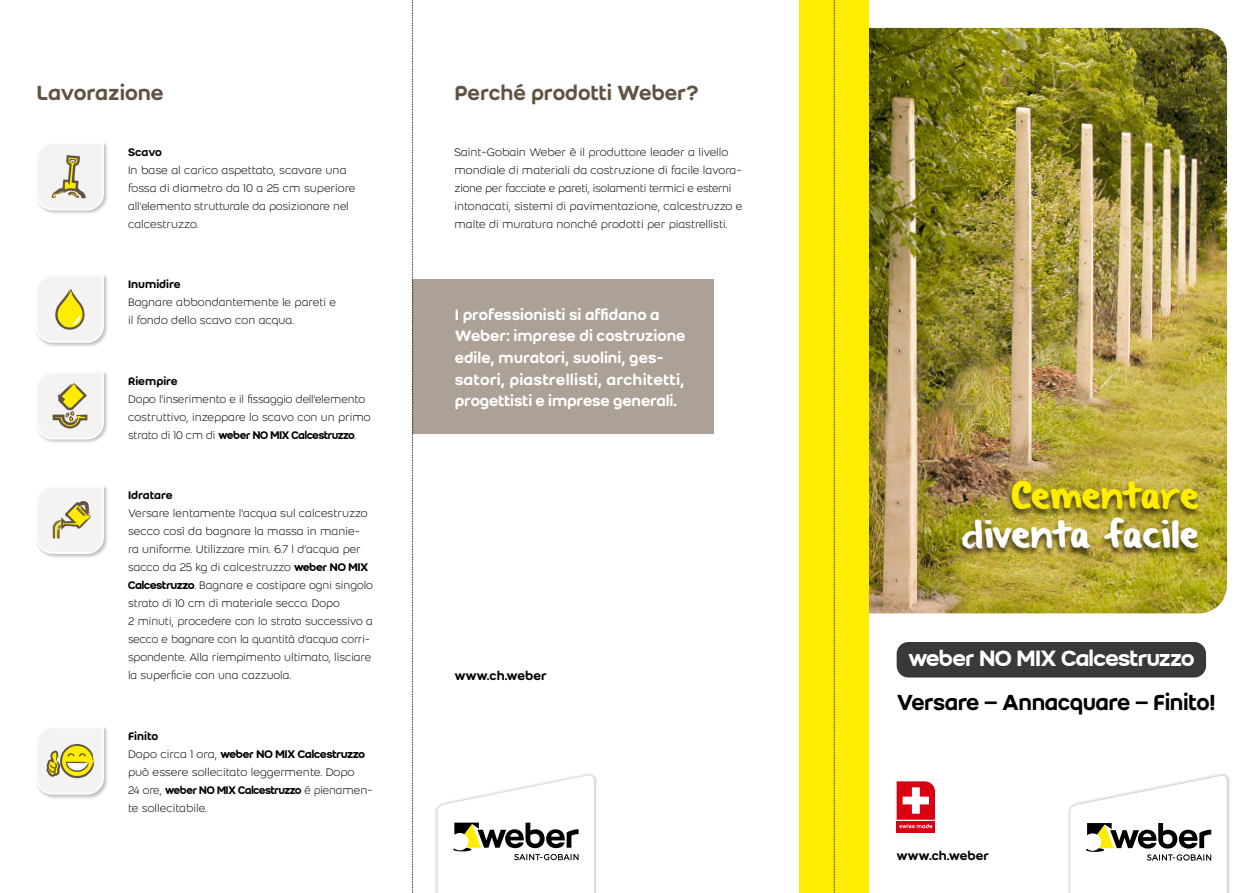
<style>
.page{position:relative;width:1255px;height:893px;background:#fff}
.page>*{position:absolute;margin:0;border:0;box-sizing:border-box;transform-origin:0 0}
.t1{font:30px "Weber Brush";letter-spacing:.01em;color:#fff}
.t2{font:30px "Weber Brush";color:#ffed00}
.t3{font:500 24px "Weber";letter-spacing:-.02em;color:#000}
.t4{font:24px "Weber Name";color:#fff}
.t5{font:500 22.5px "Weber";letter-spacing:-.01em;color:#615344}
.t6{font:500 16.5px/21.6px "Weber";letter-spacing:-.005em;color:#fff}
.t7{font:500 13.5px "Weber";letter-spacing:-.015em;color:#000}
.t8{font:300 12px/18px "Weber";color:#000}
.t9{font:12px "Weber Name";letter-spacing:-.01em;color:#000}
.t10{font:500 12px "Weber";color:#000}
.s1{font-family:"Weber";font-weight:300}
.s2{font-family:"Weber Name";font-weight:400}
</style>
<div class="page">
<img style="left:868px;top:28px;width:358px;height:585px">
<div style="left:956px;top:480px;width:245px;height:78px;background:#000;opacity:.6"></div>
<div style="left:799px;top:0;width:69px;height:893px;background:#ffed00"></div>
<div style="left:412px;top:279px;width:302px;height:155px;background:#aca197"></div>
<div style="left:896px;top:642px;width:309px;height:35px;background:#373a36;border-radius:12px"></div>
<img style="left:1068px;top:774px;width:162px;height:119px">
<svg style="left:1070px;top:775px;width:156px;height:118px"></svg>
<img style="left:435px;top:773px;width:162px;height:120px">
<svg style="left:437px;top:774px;width:157px;height:119px"></svg>
<svg style="left:896px;top:828px;width:39px;height:4px"></svg>
<svg style="left:896px;top:781px;width:39px;height:47px"></svg>
<div style="left:35px;top:142px;width:74px;height:73px;background:#000;opacity:.25"></div>
<svg style="left:35px;top:142px;width:70px;height:69px"></svg>
<div style="left:35px;top:274px;width:74px;height:73px;background:#000;opacity:.25"></div>
<svg style="left:35px;top:274px;width:70px;height:70px"></svg>
<div style="left:35px;top:371px;width:74px;height:73px;background:#000;opacity:.25"></div>
<svg style="left:35px;top:371px;width:70px;height:69px"></svg>
<div style="left:35px;top:485px;width:74px;height:74px;background:#000;opacity:.25"></div>
<svg style="left:35px;top:485px;width:70px;height:70px"></svg>
<div style="left:35px;top:726px;width:74px;height:73px;background:#000;opacity:.25"></div>
<svg style="left:35px;top:726px;width:70px;height:69px"></svg>
<svg style="left:412px;top:0;width:1px;height:893px"></svg>
<svg style="left:833px;top:0;width:2px;height:893px;background:#c4b500"></svg>
<h3 class="t5" style="left:37px;top:76px;width:129px">Lavorazione</h3>
<h3 class="t5" style="left:454px;top:76px;width:246px">Perché prodotti Weber?</h3>
<p class="t10" style="left:128px;top:143px;width:35px">Scavo</p>
<p class="t8" style="left:128px;top:161px;width:229px">In base al carico aspettato, scavare una fossa di diametro da 10 a 25 cm superiore all’elemento strutturale da posizionare nel calcestruzzo.</p>
<p class="t10" style="left:128px;top:276px;width:54px">Inumidire</p>
<p class="t8" style="left:128px;top:293px;width:209px">Bagnare abbondantemente le pareti e il fondo dello scavo con acqua.</p>
<p class="t10" style="left:128px;top:372px;width:51px">Riempire</p>
<p class="t8" style="left:128px;top:390px;width:244px">Dopo l’inserimento e il fissaggio dell’elemento costruttivo, inzeppare lo scavo con un primo</p>
<p class="t9" style="left:128px;top:426px;width:229px"><span class="s1">strato di 10 cm di</span> weber NO MIX Calcestruzzo<span class="s1">.</span></p>
<p class="t10" style="left:128px;top:487px;width:46px">Idratare</p>
<p class="t8" style="left:128px;top:504px;width:246px">Versare lentamente l’acqua sul calcestruzzo secco così da bagnare la massa in manie&shy;ra uniforme. Utilizzare min. 6.7 l d’acqua per sacco da 25 kg di calcestruzzo <span class="s2">weber NO MIX Calcestruzzo</span>. Bagnare e costipare ogni singolo strato di 10 cm di materiale secco. Dopo<br>2 minuti, procedere con lo strato successivo a secco e bagnare con la quantità d’acqua corri&shy;spondente. Alla riempimento ultimato, lisciare la superficie con una cazzuola.</p>
<p class="t10" style="left:128px;top:727px;width:32px">Finito</p>
<p class="t9" style="left:128px;top:745px;width:238px"><span class="s1">Dopo circa 1 ora,</span> weber NO MIX Calcestruzzo</p>
<p class="t8" style="left:128px;top:763px;width:228px">può essere sollecitato leggermente. Dopo</p>
<p class="t9" style="left:128px;top:781px;width:246px"><span class="s1">24 ore,</span> weber NO MIX Calcestruzzo <span class="s1">é pienamen-</span></p>
<p class="t8" style="left:128px;top:799px;width:80px">te sollecitabile.</p>
<p class="t8" style="left:454px;top:143px;width:289px">Saint-Gobain Weber è il produttore leader a livello mondiale di materiali da costruzione di facile lavora&shy;zione per facciate e pareti, isolamenti termici e esterni intonacati, sistemi di pavimentazione, calcestruzzo e malte di muratura nonché prodotti per piastrellisti.</p>
<h3 class="t6" style="left:455px;top:303px;width:232px">I professionisti si affidano a<br>Weber: imprese di costruzione edile, muratori, suolini, ges&shy;satori, piastrellisti, architetti, progettisti e imprese generali.</h3>
<p class="t7" style="left:454px;top:666px;width:94px">www.ch.weber</p>
<h1 class="t2" style="left:1010px;top:481px;width:190px">Cementare</h1>
<h1 class="t1" style="left:961px;top:520px;width:239px">diventa facile</h1>
<h2 class="t4" style="left:908px;top:640px;width:287px">* NO MIX Calcestruzzo</h2>
<h2 class="t3" style="left:896px;top:685px;width:321px">Versare – Annacquare – Finito!</h2>
<p class="t7" style="left:896px;top:846px;width:94px">www.ch.weber</p>
</div>
